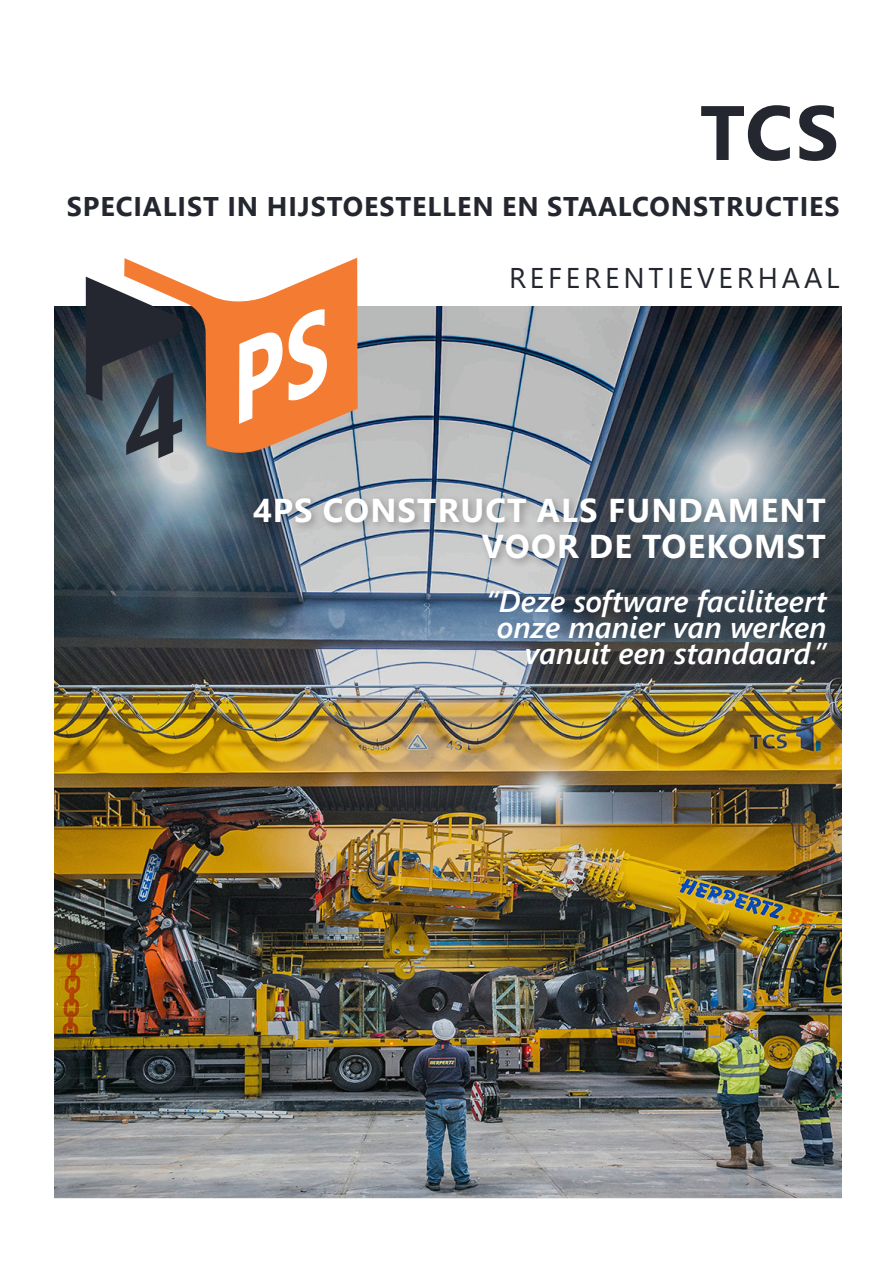
<style>
.page{position:relative;width:893px;height:1263px;background:#fff}
.page>*{position:absolute;margin:0;border:0;box-sizing:border-box;transform-origin:0 0}
.Cover_Titel{font:700 76.95px "Segoe UI";color:#24272f}
.Cover_Onderwerp{font:700 33px/36px "Segoe UI";letter-spacing:.035em;color:#fff;text-align:right}
.Cover_Beschrijving{font:italic 600 30px/26.1px "Segoe UI";color:#fff;text-align:right}
.Kop_zwart{font:28.5px "Segoe UI";letter-spacing:.135em;color:#24272f}
.Cover_Titel-2{font:700 27px "Segoe UI";letter-spacing:.035em;color:#24272f}
</style>
<div class="page">
<img style="left:55px;top:306px;width:787px;height:892px">
<svg style="left:86px;top:277px;width:100px;height:181px;background:#444e56"></svg>
<svg style="left:124px;top:258px;width:234px;height:198px"></svg>
<div style="left:250px;top:494px;width:586px;height:75px;background:#231f20;opacity:.3"></div>
<p class="Cover_Titel" style="left:700px;top:60px;width:140px">TCS</p>
<p class="Cover_Titel-2" style="left:67px;top:181px;width:774px">SPECIALIST IN HIJSTOESTELLEN EN STAALCONSTRUCTIES</p>
<p class="Kop_zwart" style="left:509px;top:251px;width:332px">REFERENTIEVERHAAL</p>
<p class="Cover_Onderwerp" style="left:253px;top:490px;width:574px">4PS CONSTRUCT ALS FUNDAMENT<br>VOOR DE TOEKOMST</p>
<p class="Cover_Beschrijving" style="left:486px;top:584px;width:342px">“Deze software faciliteert onze manier van werken vanuit een standaard.”</p>
</div>
